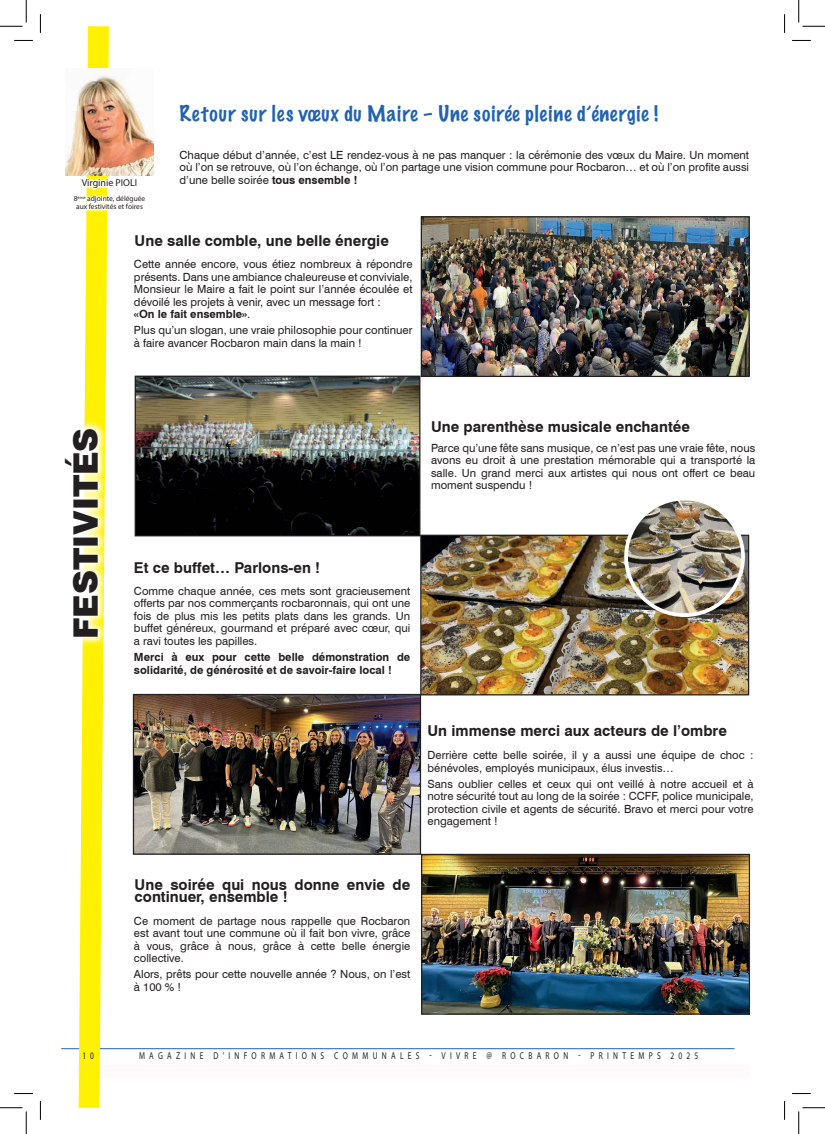
<style>
.page{position:relative;width:825px;height:1134px;background:#fff}
.page>*{position:absolute;margin:0;border:0;box-sizing:border-box;transform-origin:0 0}
.t1{font:900 33.75px "Swiss 721 BT";color:#231f20}
.t2{font:100 20px "Marker Felt";letter-spacing:.045em;color:#2163b0}
.t3{font:700 15px/12.5px "Swiss 721 BT";color:#231f20}
.t4{font:11.25px/12.5px "Swiss 721 BT";color:#231f20;text-align:justify}
.t5{font:700 11.25px/12.5px "Swiss 721 BT";color:#231f20}
.t6{font:10px "Myriad Pro";letter-spacing:.57em;color:#231f20;scale:.75 1}
.t7{font:10px "Myriad Pro";color:#231f20}
.t8{font:7.5px/7.5px "Myriad Pro";color:#231f20;text-align:center}
.s1{font-weight:700}
</style>
<div class="page">
<div style="left:76px;top:1064px;width:673px;height:13px;background:#fefafc"></div>
<hr style="left:61px;top:1048px;width:673px;height:1px;background:#2163b0">
<svg style="left:79px;top:26px;width:30px;height:1081px"></svg>
<svg style="left:79px;top:419px;width:29px;height:228px"></svg>
<img style="left:65px;top:69px;width:89px;height:106px">
<svg style="left:79px;top:177px;width:30px;height:34px"></svg>
<img style="left:423px;top:218px;width:325px;height:157px">
<div style="left:421px;top:216px;width:329px;height:161px;border:1px solid #231f20"></div>
<img style="left:137px;top:377px;width:281px;height:157px">
<div style="left:135px;top:375px;width:285px;height:161px;border:1px solid #231f20"></div>
<img style="left:422px;top:536px;width:325px;height:157px">
<div style="left:420px;top:534px;width:329px;height:161px;border:1px solid #231f20"></div>
<img style="left:135px;top:695px;width:284px;height:157px">
<div style="left:133px;top:693px;width:288px;height:161px;border:1px solid #231f20"></div>
<img style="left:423px;top:855px;width:325px;height:157px">
<div style="left:421px;top:853px;width:329px;height:161px;border:1px solid #231f20"></div>
<img style="left:626px;top:498px;width:117px;height:117px;border-radius:58px">
<div style="left:624px;top:496px;width:121px;height:121px;border:4px solid #fff;border-radius:50%"></div>
<svg style="left:14px;top:40px;width:19px;height:1px"></svg>
<svg style="left:792px;top:40px;width:19px;height:1px"></svg>
<svg style="left:14px;top:1093px;width:19px;height:1px"></svg>
<svg style="left:792px;top:1093px;width:19px;height:1px"></svg>
<svg style="left:40px;top:14px;width:1px;height:19px"></svg>
<svg style="left:40px;top:1101px;width:1px;height:18px"></svg>
<svg style="left:784px;top:14px;width:1px;height:19px"></svg>
<svg style="left:784px;top:1101px;width:1px;height:18px"></svg>
<svg style="left:0;top:0;width:27px;height:27px"></svg>
<svg style="left:0;top:1107px;width:27px;height:26px"></svg>
<svg style="left:798px;top:0;width:27px;height:27px"></svg>
<svg style="left:798px;top:1107px;width:27px;height:26px"></svg>
<p class="t7" style="left:82px;top:177px;width:57px">Virginie PIOLI</p>
<p class="t8" style="left:74px;top:195px;width:73px">8<sup>ème</sup> adjointe, déléguée aux festivités et foires</p>
<h2 class="t2" style="left:180px;top:97px;width:480px">Retour sur les vœux du Maire – Une soirée pleine d’énergie !</h2>
<p class="t4" style="left:180px;top:148px;width:571px">Chaque début d’année, c’est LE rendez-vous à ne pas manquer : la cérémonie des vœux du Maire. Un moment où l’on se retrouve, où l’on échange, où l’on partage une vision commune pour Rocbaron… et où l’on profite aussi d’une belle soirée <span class="s1">tous ensemble !</span></p>
<h1 class="t1" style="left:65px;top:639px;width:213px;rotate:-90deg">FESTIVITÉS</h1>
<p class="t6" style="left:82px;top:1049px;width:17px">1 0</p>
<h3 class="t3" style="left:135px;top:234px;width:256px">Une salle comble, une belle énergie</h3>
<p class="t4" style="left:134px;top:258px;width:280px;text-align:left">Cette année encore, vous étiez nombreux à répondre présents. Dans une ambiance chaleureuse et conviviale, Monsieur le Maire a fait le point sur l’année écoulée et dévoilé les projets à venir, avec un message fort :<br><span class="s1">«On le fait ensemble»</span>.</p>
<p class="t4" style="left:134px;top:324px;width:280px">Plus qu’un slogan, une vraie philosophie pour continuer à faire avancer Rocbaron main dans la main !</p>
<h3 class="t3" style="left:431px;top:419px;width:260px">Une parenthèse musicale enchantée</h3>
<p class="t4" style="left:431px;top:441px;width:326px">Parce qu’une fête sans musique, ce n’est pas une vraie fête, nous avons eu droit à une prestation mémorable qui a transporté la salle. Un grand merci aux artistes qui nous ont offert ce beau moment suspendu !</p>
<h3 class="t3" style="left:134px;top:561px;width:188px">Et ce buffet… Parlons-en !</h3>
<p class="t4" style="left:134px;top:584px;width:278px">Comme chaque année, ces mets sont gracieusement offerts par nos commerçants rocbaronnais, qui ont une fois de plus mis les petits plats dans les grands. Un buffet généreux, gourmand et préparé avec cœur, qui a ravi toutes les papilles.</p>
<p class="t5" style="left:134px;top:650px;width:278px">Merci à eux pour cette belle démonstration de solidarité, de générosité et de savoir-faire local !</p>
<h3 class="t3" style="left:428px;top:724px;width:301px">Un immense merci aux acteurs de l’ombre</h3>
<p class="t4" style="left:428px;top:748px;width:328px">Derrière cette belle soirée, il y a aussi une équipe de choc : bénévoles, employés municipaux, élus investis…</p>
<p class="t4" style="left:428px;top:777px;width:328px">Sans oublier celles et ceux qui ont veillé à notre accueil et à notre sécurité tout au long de la soirée : CCFF, police municipale, protection civile et agents de sécurité. Bravo et merci pour votre engagement !</p>
<h3 class="t3" style="left:135px;top:877px;width:277px">Une soirée qui nous donne envie de continuer, ensemble !</h3>
<p class="t4" style="left:134px;top:914px;width:278px">Ce moment de partage nous rappelle que Rocbaron est avant tout une commune où il fait bon vivre, grâce à vous, grâce à nous, grâce à cette belle énergie collective.</p>
<p class="t4" style="left:134px;top:967px;width:278px">Alors, prêts pour cette nouvelle année ? Nous, on l’est à 100 % !</p>
<p class="t6" style="left:139px;top:1049px;width:747px">MAGAZINE D’INFORMATIONS COMMUNALES - VIVRE @ ROCBARON - PRINTEMPS 2025</p>
</div>
